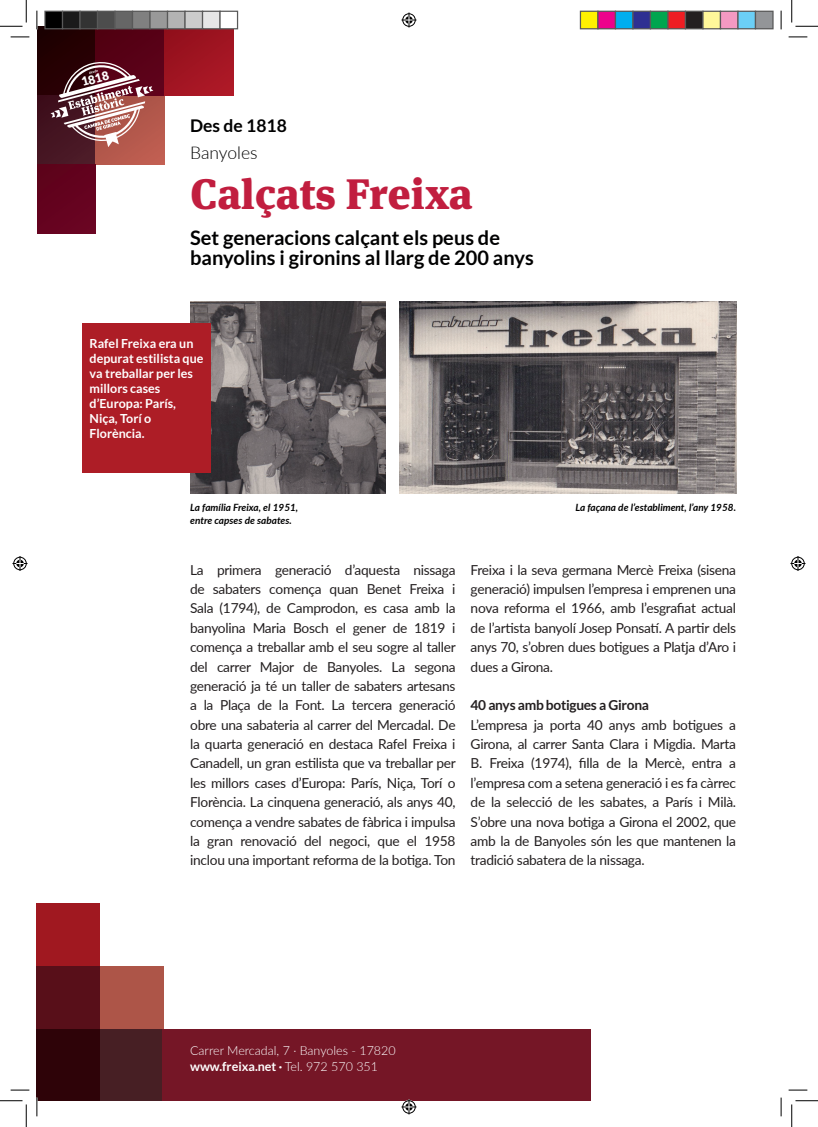
<style>
.page{position:relative;width:818px;height:1127px;background:#fff}
.page>*{position:absolute;margin:0;border:0;box-sizing:border-box;transform-origin:0 0}
.t1{font:900 42.5px "Meta Serif Pro";color:#c11e3f}
.t2{font:700 20px/20px "Lato";color:#000001}
.t3{font:700 17.5px "Lato";color:#000001}
.t4{font:300 17.5px "Lato";color:#000001}
.t5{font:13.75px/19.4px "Lato";letter-spacing:-.02em;color:#231f20;text-align:justify}
.t6{font:700 13.75px "Lato";letter-spacing:-.02em;color:#231f20}
.t7{font:700 12.5px/15px "Lato";color:#fff}
.t8{font:300 12.5px/16.2px "Lato";color:#fff}
.t9{font:900 12.12px "Lato";color:#fff}
.t10{font:italic 700 10px/12.5px "Lato";color:#000001}
.s1{font-weight:700}
</style>
<div class="page">
<div style="left:37px;top:903px;width:63px;height:63px;background:#a01820"></div>
<div style="left:37px;top:966px;width:63px;height:63px;background:#580f19"></div>
<div style="left:100px;top:966px;width:63px;height:63px;background:#ad5548"></div>
<div style="left:37px;top:1028px;width:63px;height:72px;background:#2e0308"></div>
<div style="left:100px;top:1028px;width:63px;height:72px;background:#471f24"></div>
<div style="left:163px;top:1028px;width:428px;height:72px;background:#751626"></div>
<div style="left:26px;top:26px;width:69px;height:69px;background:#240001"></div>
<div style="left:26px;top:95px;width:69px;height:70px;background:#461623"></div>
<div style="left:95px;top:95px;width:70px;height:70px;background:#b95b4e"></div>
<div style="left:95px;top:26px;width:70px;height:69px;background:#560015"></div>
<div style="left:26px;top:165px;width:69px;height:69px;background:#64031e"></div>
<div style="left:165px;top:26px;width:69px;height:69px;background:linear-gradient(to right,#99121e,#a81725)"></div>
<img style="left:399px;top:301px;width:337px;height:192px">
<img style="left:190px;top:301px;width:195px;height:192px">
<div style="left:82px;top:322px;width:129px;height:150px;background:#ad1d26"></div>
<div style="left:26px;top:26px;width:11px;height:228px;background:#fff"></div>
<svg style="left:51px;top:62px;width:102px;height:85px"></svg>
<svg style="left:11px;top:36px;width:18px;height:2px"></svg>
<svg style="left:788px;top:36px;width:19px;height:2px"></svg>
<svg style="left:11px;top:1089px;width:18px;height:1px"></svg>
<svg style="left:788px;top:1089px;width:19px;height:1px"></svg>
<svg style="left:36px;top:11px;width:2px;height:18px"></svg>
<svg style="left:36px;top:1097px;width:2px;height:18px"></svg>
<svg style="left:780px;top:11px;width:2px;height:18px"></svg>
<svg style="left:780px;top:1097px;width:2px;height:18px"></svg>
<svg style="left:0;top:0;width:27px;height:27px"></svg>
<svg style="left:0;top:1100px;width:27px;height:26px"></svg>
<svg style="left:791px;top:0;width:27px;height:27px"></svg>
<svg style="left:791px;top:1100px;width:27px;height:26px"></svg>
<svg style="left:401px;top:13px;width:15px;height:15px"></svg>
<svg style="left:401px;top:1099px;width:15px;height:15px"></svg>
<svg style="left:13px;top:556px;width:15px;height:15px"></svg>
<svg style="left:790px;top:556px;width:15px;height:15px"></svg>
<div style="left:45px;top:11px;width:18px;height:18px;background:#000"></div>
<div style="left:44px;top:11px;width:19px;height:18px;border:1px solid #595959"></div>
<div style="left:63px;top:11px;width:17px;height:18px;background:#1a1a1a"></div>
<div style="left:62px;top:11px;width:19px;height:18px;border:1px solid #595959"></div>
<div style="left:80px;top:11px;width:18px;height:18px;background:#333"></div>
<div style="left:79px;top:11px;width:19px;height:18px;border:1px solid #595959"></div>
<div style="left:98px;top:11px;width:17px;height:18px;background:#4d4d4d"></div>
<div style="left:97px;top:11px;width:19px;height:18px;border:1px solid #595959"></div>
<div style="left:115px;top:11px;width:18px;height:18px;background:#666"></div>
<div style="left:114px;top:11px;width:19px;height:18px;border:1px solid #595959"></div>
<div style="left:133px;top:11px;width:17px;height:18px;background:#808080"></div>
<div style="left:132px;top:11px;width:19px;height:18px;border:1px solid #595959"></div>
<div style="left:150px;top:11px;width:18px;height:18px;background:#999"></div>
<div style="left:149px;top:11px;width:19px;height:18px;border:1px solid #595959"></div>
<div style="left:168px;top:11px;width:17px;height:18px;background:#b3b3b3"></div>
<div style="left:167px;top:11px;width:19px;height:18px;border:1px solid #595959"></div>
<div style="left:185px;top:11px;width:18px;height:18px;background:#ccc"></div>
<div style="left:184px;top:11px;width:19px;height:18px;border:1px solid #595959"></div>
<div style="left:203px;top:11px;width:17px;height:18px;background:#e6e6e6"></div>
<div style="left:202px;top:11px;width:19px;height:18px;border:1px solid #595959"></div>
<div style="left:220px;top:11px;width:18px;height:18px;background:#fff"></div>
<div style="left:219px;top:11px;width:19px;height:18px;border:1px solid #595959"></div>
<div style="left:580px;top:11px;width:18px;height:18px;background:#fff101"></div>
<div style="left:580px;top:11px;width:18px;height:18px;border:1px solid #595959"></div>
<div style="left:598px;top:11px;width:17px;height:18px;background:#ed028c"></div>
<div style="left:597px;top:11px;width:19px;height:18px;border:1px solid #595959"></div>
<div style="left:615px;top:11px;width:18px;height:18px;background:#00aeef"></div>
<div style="left:615px;top:11px;width:18px;height:18px;border:1px solid #595959"></div>
<div style="left:633px;top:11px;width:17px;height:18px;background:#2e3092"></div>
<div style="left:632px;top:11px;width:19px;height:18px;border:1px solid #595959"></div>
<div style="left:650px;top:11px;width:18px;height:18px;background:#00a54f"></div>
<div style="left:650px;top:11px;width:18px;height:18px;border:1px solid #595959"></div>
<div style="left:668px;top:11px;width:17px;height:18px;background:#ee1d23"></div>
<div style="left:667px;top:11px;width:19px;height:18px;border:1px solid #595959"></div>
<div style="left:685px;top:11px;width:18px;height:18px;background:#231f20"></div>
<div style="left:685px;top:11px;width:18px;height:18px;border:1px solid #595959"></div>
<div style="left:703px;top:11px;width:17px;height:18px;background:#fff79a"></div>
<div style="left:702px;top:11px;width:19px;height:18px;border:1px solid #595959"></div>
<div style="left:720px;top:11px;width:18px;height:18px;background:#f499c2"></div>
<div style="left:720px;top:11px;width:18px;height:18px;border:1px solid #595959"></div>
<div style="left:738px;top:11px;width:17px;height:18px;background:#6bcff6"></div>
<div style="left:737px;top:11px;width:19px;height:18px;border:1px solid #595959"></div>
<div style="left:755px;top:11px;width:18px;height:18px;background:#939598"></div>
<div style="left:755px;top:11px;width:18px;height:18px;border:1px solid #595959"></div>
<p class="t9" style="left:80px;top:75px;width:30px;rotate:-15deg">1818</p>
<p class="t3" style="left:190px;top:115px;width:98px">Des de 1818</p>
<p class="t4" style="left:190px;top:141px;width:69px">Banyoles</p>
<h1 class="t1" style="left:190px;top:158px;width:284px">Calçats Freixa</h1>
<h2 class="t2" style="left:190px;top:228px;width:345px">Set generacions calçant els peus de banyolins i gironins al llarg de 200 anys</h2>
<p class="t7" style="left:90px;top:336px;width:115px">Rafel Freixa era un depurat estilista que va treballar per les millors cases d’Europa: París,<br>Niça, Torí o<br>Florència.</p>
<p class="t10" style="left:190px;top:500px;width:110px">La família Freixa, el 1951, entre capses de sabates.</p>
<p class="t10" style="left:575px;top:500px;width:162px">La façana de l’establiment, l’any 1958.</p>
<p class="t5" style="left:190px;top:559px;width:267px">La primera generació d’aquesta nissaga de sabaters comença quan Benet Freixa i Sala (1794), de Camprodon, es casa amb la banyolina Maria Bosch el gener de 1819 i comença a treballar amb el seu sogre al taller del carrer Major de Banyoles. La segona generació ja té un taller de sabaters artesans a la Plaça de la Font. La tercera generació obre una sabateria al carrer del Mercadal. De la quarta generació en destaca Rafel Freixa i Canadell, un gran estilista que va treballar per les millors cases d’Europa: París, Niça, Torí o Florència. La cinquena generació, als anys 40, comença a vendre sabates de fàbrica i impulsa la gran renovació del negoci, que el 1958 inclou una important reforma de la botiga. Ton</p>
<p class="t5" style="left:471px;top:559px;width:267px">Freixa i la seva germana Mercè Freixa (sisena generació) impulsen l’empresa i emprenen una nova reforma el 1966, amb l’esgrafiat actual de l’artista banyolí Josep Ponsatí. A partir dels anys 70, s’obren dues botigues a Platja d’Aro i dues a Girona.</p>
<p class="t6" style="left:471px;top:697px;width:180px">40 anys amb botigues a Girona</p>
<p class="t5" style="left:471px;top:714px;width:267px">L’empresa ja porta 40 anys amb botigues a Girona, al carrer Santa Clara i Migdia. Marta B. Freixa (1974), filla de la Mercè, entra a l’empresa com a setena generació i es fa càrrec de la selecció de les sabates, a París i Milà.<br>S’obre una nova botiga a Girona el 2002, que amb la de Banyoles són les que mantenen la tradició sabatera de la nissaga.</p>
<p class="t8" style="left:190px;top:1041px;width:207px">Carrer Mercadal, 7 · Banyoles - 17820 <span class="s1">www.freixa.net ·</span> Tel. 972 570 351</p>
</div>
